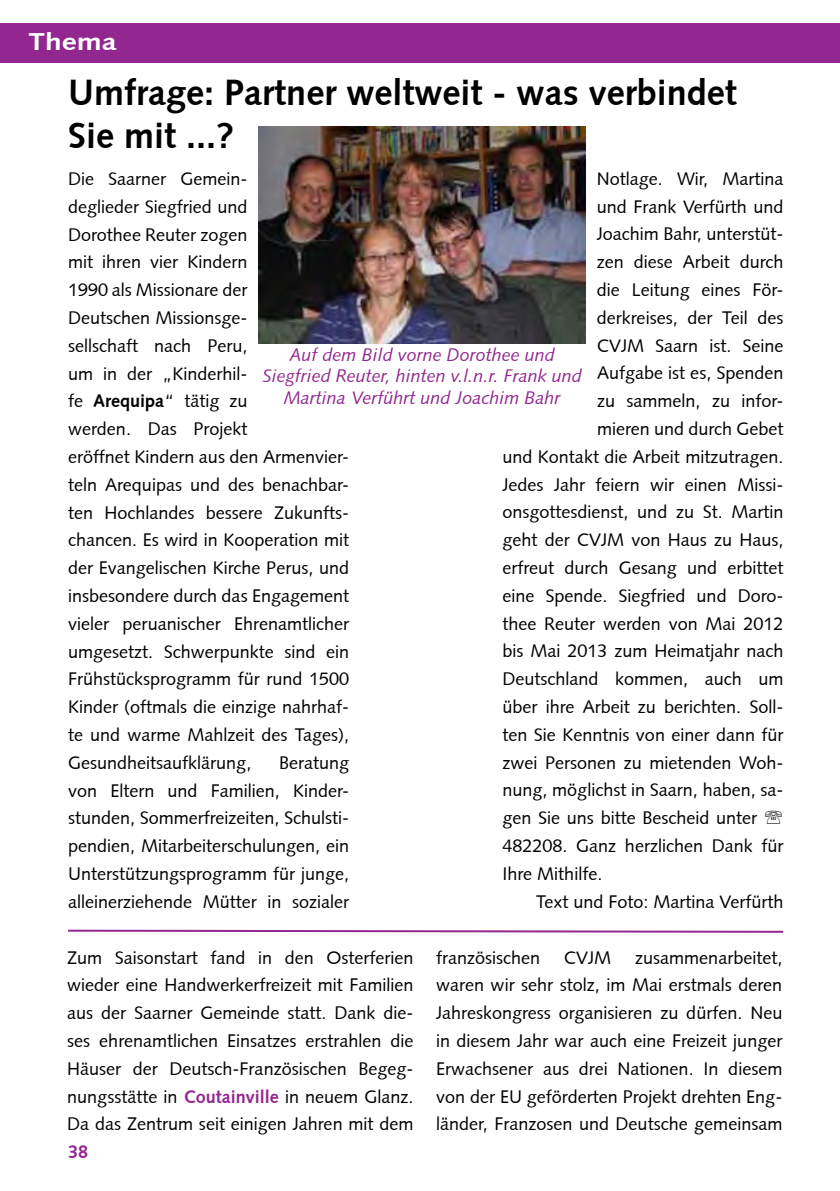
<style>
.page{position:relative;width:840px;height:1191px;background:#fff}
.page>*{position:absolute;margin:0;border:0;box-sizing:border-box;transform-origin:0 0}
.t1{font:700 36px/43.2px "Syntax";color:#000}
.t2{font:700 24px "Syntax";color:#fff;scale:1.25 1}
.t3{font:18px/27.8px "Syntax";color:#000;text-align:justify}
.t4{font:italic 18px/21.6px "Syntax";color:#92278f;text-align:center}
.t5{font:700 18px "Syntax";color:#92278f}
.s1{font-weight:700}
.s2{font-weight:700;color:#92278f}
</style>
<div class="page">
<div style="left:0;top:23px;width:839px;height:39px;background:#92278f"></div>
<hr style="left:839px;top:23px;width:1px;height:39px;background:#92278f">
<img style="left:259px;top:127px;width:326px;height:216px">
<svg style="left:68px;top:929px;width:716px;height:4px"></svg>
<h2 class="t2" style="left:28px;top:28px;width:72px">Thema</h2>
<h1 class="t1" style="left:68px;top:71px;width:670px">Umfrage: Partner weltweit - was verbindet<br>Sie mit ...?</h1>
<p class="t3" style="left:596px;top:165px;width:188px">Notlage. Wir, Martina</p>
<p class="t3" style="left:596px;top:192px;width:188px">und Frank Verfürth und</p>
<p class="t3" style="left:596px;top:220px;width:188px">Joachim Bahr, unterstüt-</p>
<p class="t3" style="left:596px;top:248px;width:188px">zen diese Arbeit durch</p>
<p class="t3" style="left:596px;top:276px;width:188px">die Leitung eines För-</p>
<p class="t3" style="left:596px;top:304px;width:188px">derkreises, der Teil des</p>
<p class="t3" style="left:596px;top:331px;width:188px">CVJM Saarn ist. Seine</p>
<p class="t3" style="left:596px;top:359px;width:188px">Aufgabe ist es, Spenden</p>
<p class="t3" style="left:596px;top:387px;width:188px">zu sammeln, zu infor-</p>
<p class="t3" style="left:596px;top:415px;width:188px">mieren und durch Gebet</p>
<p class="t3" style="left:502px;top:443px;width:282px">und Kontakt die Arbeit mitzutragen.</p>
<p class="t3" style="left:502px;top:470px;width:282px">Jedes Jahr feiern wir einen Missi-</p>
<p class="t3" style="left:502px;top:498px;width:282px">onsgottesdienst, und zu St. Martin</p>
<p class="t3" style="left:502px;top:526px;width:282px">geht der CVJM von Haus zu Haus,</p>
<p class="t3" style="left:502px;top:554px;width:282px">erfreut durch Gesang und erbittet</p>
<p class="t3" style="left:502px;top:581px;width:282px">eine Spende. Siegfried und Doro-</p>
<p class="t3" style="left:502px;top:609px;width:282px">thee Reuter werden von Mai 2012</p>
<p class="t3" style="left:502px;top:637px;width:282px">bis Mai 2013 zum Heimatjahr nach</p>
<p class="t3" style="left:502px;top:665px;width:282px">Deutschland kommen, auch um</p>
<p class="t3" style="left:502px;top:693px;width:282px">über ihre Arbeit zu berichten. Soll-</p>
<p class="t3" style="left:502px;top:720px;width:282px">ten Sie Kenntnis von einer dann für</p>
<p class="t3" style="left:502px;top:748px;width:282px">zwei Personen zu mietenden Woh-</p>
<p class="t3" style="left:502px;top:776px;width:282px">nung, möglichst in Saarn, haben, sa-</p>
<p class="t3" style="left:502px;top:804px;width:256px">gen Sie uns bitte Bescheid unter</p>
<p class="t3" style="left:502px;top:832px;width:282px">482208. Ganz herzlichen Dank für</p>
<p class="t3" style="left:502px;top:859px;width:101px">Ihre Mithilfe.</p>
<p class="t3" style="left:535px;top:887px;width:249px">Text und Foto: Martina Verfürth</p>
<p class="t3" style="left:68px;top:165px;width:282px;text-align:left">Die Saarner Gemein-<br>deglieder Siegfried und<br>Dorothee Reuter zogen<br>mit ihren vier Kindern<br>1990 als Missionare der<br>Deutschen Missionsge-<br>sellschaft nach Peru,<br>um in der „Kinderhil-<br>fe <span class="s1">Arequipa</span>“ tätig zu<br>werden. Das Projekt<br>eröffnet Kindern aus den Armenvier&shy;teln Arequipas und des benachbar&shy;ten Hochlandes bessere Zukunfts&shy;chancen. Es wird in Kooperation mit der Evangelischen Kirche Perus, und insbesondere durch das Engagement vieler peruanischer Ehrenamtlicher umgesetzt. Schwerpunkte sind ein<br>Frühstücksprogramm für rund 1500<br>Kinder (oftmals die einzige nahrhaf&shy;te und warme Mahlzeit des Tages),<br>Gesundheitsaufklärung,</p>
<p class="t4" style="left:262px;top:343px;width:320px">Auf dem Bild vorne Dorothee und<br>Siegfried Reuter, hinten v.l.n.r. Frank und<br>Martina Verführt und Joachim Bahr</p>
<p class="t3" style="left:68px;top:748px;width:282px;text-indent:211px">Beratung von Eltern und Familien, Kinder&shy;stunden, Sommerfreizeiten, Schulsti&shy;pendien, Mitarbeiterschulungen, ein Unterstützungsprogramm für junge, alleinerziehende Mütter in sozialer</p>
<p class="t3" style="left:67px;top:943px;width:347px">Zum Saisonstart fand in den Osterferien wieder eine Handwerkerfreizeit mit Familien aus der Saarner Gemeinde statt. Dank die&shy;ses ehrenamtlichen Einsatzes erstrahlen die Häuser der Deutsch-Französischen Begeg&shy;nungsstätte in <span class="s2">Coutainville</span> in neuem Glanz.<br>Da das Zentrum seit einigen Jahren mit dem</p>
<p class="t3" style="left:436px;top:943px;width:106px">französischen</p>
<p class="t3" style="left:564px;top:943px;width:48px">CVJM</p>
<p class="t3" style="left:436px;top:943px;width:347px;text-indent:199px">zusammenarbeitet, waren wir sehr stolz, im Mai erstmals deren Jahreskongress organisieren zu dürfen. Neu in diesem Jahr war auch eine Freizeit junger Erwachsener aus drei Nationen. In diesem von der EU geförderten Projekt drehten Eng&shy;länder, Franzosen und Deutsche gemeinsam</p>
<p class="t5" style="left:68px;top:1141px;width:22px">38</p>
</div>
